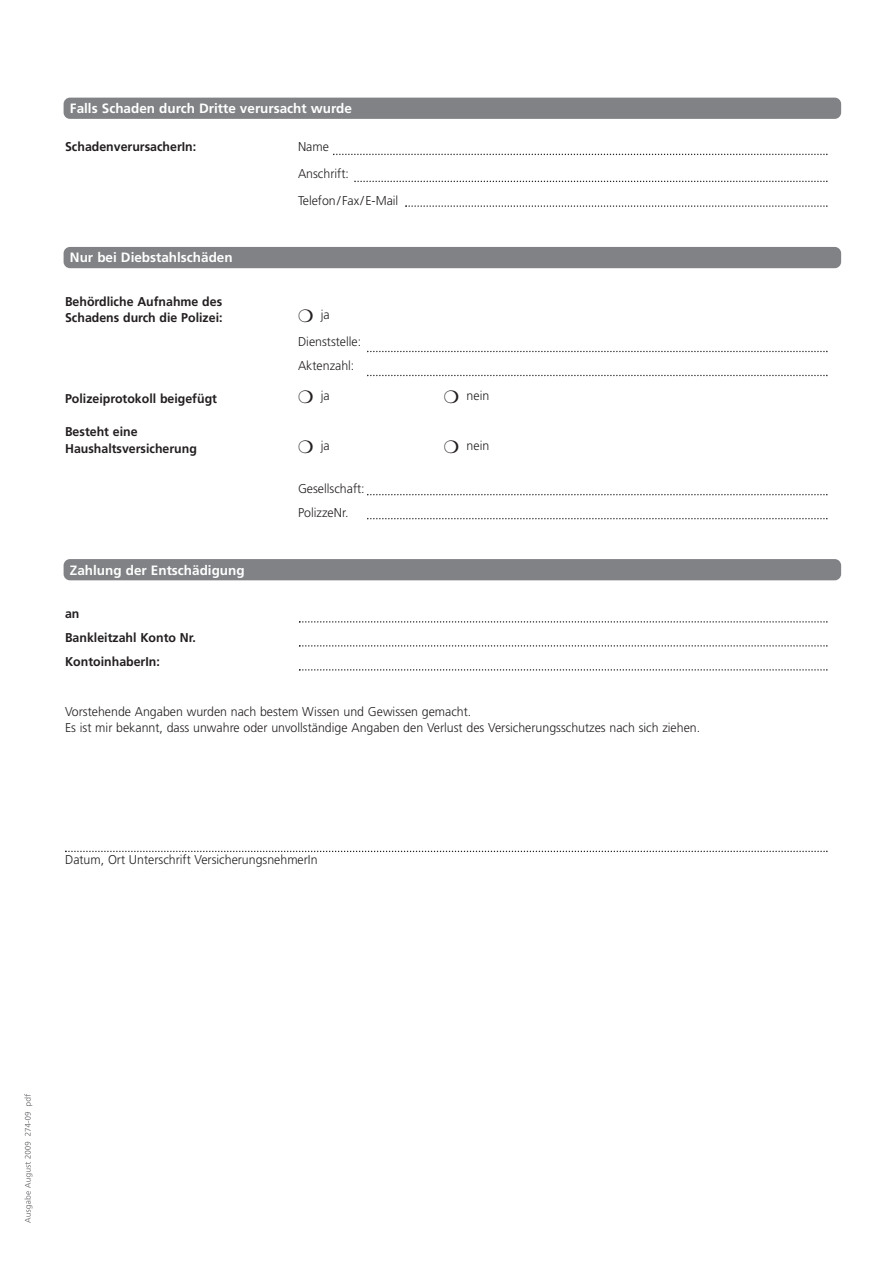
<style>
.page{position:relative;width:893px;height:1263px;background:#fff}
.page>*{position:absolute;margin:0;border:0;box-sizing:border-box;transform-origin:0 0}
.t1{font:700 13.5px "Frutiger";color:#fff}
.t2{font:300 12.75px/27px "Frutiger";color:#231f20}
.t3{font:700 12.75px/16.5px "Frutiger";color:#231f20}
</style>
<div class="page">
<svg style="left:333px;top:154px;width:494px;height:1px"></svg>
<svg style="left:354px;top:181px;width:473px;height:1px"></svg>
<svg style="left:405px;top:205px;width:422px;height:2px"></svg>
<div style="left:64px;top:98px;width:777px;height:21px;background:#808285;border-radius:6px"></div>
<svg style="left:367px;top:351px;width:460px;height:1px"></svg>
<svg style="left:367px;top:375px;width:460px;height:1px"></svg>
<svg style="left:367px;top:494px;width:460px;height:1px"></svg>
<svg style="left:367px;top:518px;width:460px;height:1px"></svg>
<div style="left:64px;top:247px;width:777px;height:21px;background:#808285;border-radius:6px"></div>
<svg style="left:299px;top:621px;width:528px;height:2px"></svg>
<svg style="left:299px;top:645px;width:528px;height:2px"></svg>
<svg style="left:299px;top:669px;width:528px;height:2px"></svg>
<svg style="left:65px;top:851px;width:762px;height:1px"></svg>
<div style="left:64px;top:559px;width:777px;height:21px;background:#808285;border-radius:6px"></div>
<svg style="left:24px;top:1155px;width:8px;height:68px"></svg>
<p class="t1" style="left:70px;top:103px;width:283px">Falls Schaden durch Dritte verursacht wurde</p>
<p class="t3" style="left:65px;top:139px;width:133px">SchadenverursacherIn:</p>
<p class="t2" style="left:298px;top:134px;width:102px">Name<br>Anschrift:<br>Telefon/Fax/E-Mail</p>
<p class="t1" style="left:70px;top:252px;width:164px">Nur bei Diebstahlschäden</p>
<p class="t3" style="left:65px;top:294px;width:159px">Behördliche Aufnahme des<br>Schadens durch die Polizei:</p>
<p class="t2" style="left:298px;top:303px;width:65px">❍ ja<br>Dienststelle:</p>
<p class="t2" style="left:298px;top:354px;width:58px">Aktenzahl:</p>
<p class="t3" style="left:65px;top:392px;width:153px">Polizeiprotokoll beigefügt</p>
<p class="t2" style="left:298px;top:384px;width:33px">❍ ja</p>
<p class="t2" style="left:444px;top:384px;width:47px">❍ nein</p>
<p class="t3" style="left:65px;top:425px;width:133px">Besteht eine<br>Haushaltsversicherung</p>
<p class="t2" style="left:298px;top:433px;width:33px">❍ ja</p>
<p class="t2" style="left:444px;top:433px;width:47px">❍ nein</p>
<p class="t2" style="left:298px;top:478px;width:68px;line-height:24px">Gesellschaft:<br>PolizzeNr.</p>
<p class="t1" style="left:70px;top:564px;width:176px">Zahlung der Entschädigung</p>
<p class="t3" style="left:65px;top:603px;width:132px;line-height:24px">an<br>Bankleitzahl Konto Nr.<br>KontoinhaberIn:</p>
<p class="t2" style="left:65px;top:704px;width:636px;line-height:16.5px">Vorstehende Angaben wurden nach bestem Wissen und Gewissen gemacht.<br>Es ist mir bekannt, dass unwahre oder unvollständige Angaben den Verlust des Versicherungsschutzes nach sich ziehen.</p>
<p class="t2" style="left:65px;top:848px;width:254px">Datum, Ort Unterschrift VersicherungsnehmerIn</p>
</div>
